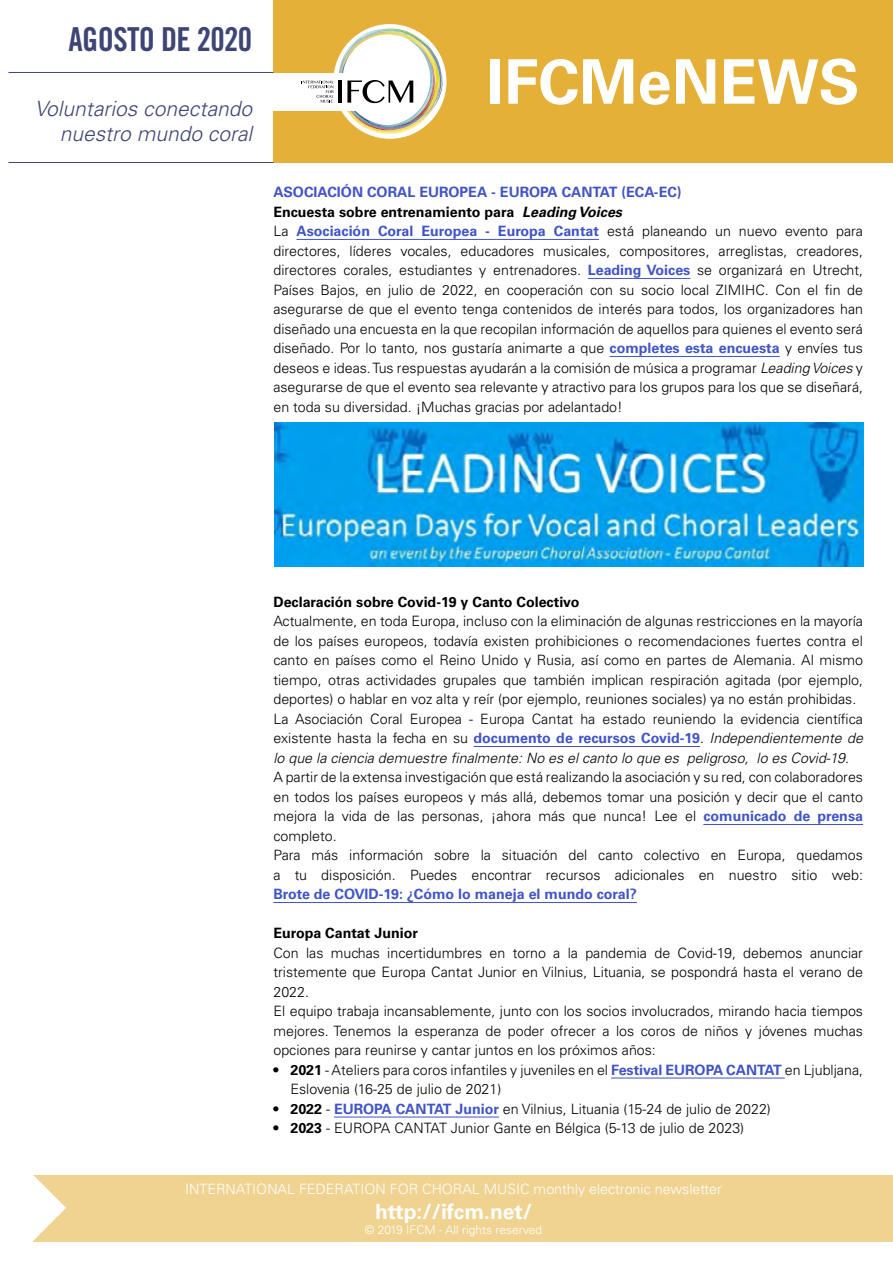
<style>
.page{position:relative;width:893px;height:1263px;background:#fff}
.page>*{position:absolute;margin:0;border:0;box-sizing:border-box;transform-origin:0 0}
.t1{font:700 61.5px "Univers LT Std";color:#fff}
.t2{font:33px "Trade Gothic LT Std Bd Cn 20";letter-spacing:-.02em;color:#3e4575}
.t3{font:italic 300 21px/25.2px "Univers LT Std";color:#3e4575;text-align:right}
.t4{font:700 21px "Univers LT Std";color:#fff}
.t5{font:300 14.25px/19.5px "Univers LT Std";color:#000}
.t6{font:300 14.25px "Univers LT Std";color:#fff}
.t7{font:700 14.25px "Univers LT Std";color:#000}
.t8{font:700 14.25px "Univers LT Std";color:#4054c6}
.t9{font:300 12px "Univers LT Std";color:#fff}
.s1{font-weight:700;color:#4054c6}
.s2{font-weight:700}
.s3{font-weight:700;font-style:italic}
.s4{font-style:italic}
</style>
<div class="page">
<div style="left:33px;top:1176px;width:860px;height:66px;background:#f0d391"></div>
<svg style="left:33px;top:1175px;width:33px;height:66px"></svg>
<hr style="left:296px;top:239px;width:303px;height:1px;background:#4054c6">
<hr style="left:588px;top:278px;width:102px;height:1px;background:#4054c6">
<hr style="left:610px;top:356px;width:170px;height:1px;background:#4054c6">
<hr style="left:474px;top:746px;width:226px;height:1px;background:#4054c6">
<hr style="left:703px;top:824px;width:160px;height:1px;background:#4054c6">
<hr style="left:273px;top:902px;width:364px;height:1px;background:#4054c6">
<hr style="left:611px;top:1078px;width:174px;height:1px;background:#4054c6">
<hr style="left:334px;top:1117px;width:165px;height:1px;background:#4054c6">
<div style="left:274px;top:0;width:619px;height:163px;background:#e4b038"></div>
<div style="left:333px;top:24px;width:113px;height:115px;background:#fff;border-radius:50%"></div>
<div style="left:270px;top:73px;width:117px;height:38px;background:#fff"></div>
<svg style="left:302px;top:29px;width:141px;height:105px"></svg>
<hr style="left:9px;top:72px;width:265px;height:1px;background:#3e4575">
<hr style="left:9px;top:162px;width:265px;height:1px;background:#3e4575">
<img style="left:275px;top:422px;width:588px;height:144px">
<h2 class="t2" style="left:69px;top:19px;width:185px">AGOSTO DE 2020</h2>
<h3 class="t3" style="left:35px;top:96px;width:219px">Voluntarios conectando nuestro mundo coral</h3>
<h1 class="t1" style="left:487px;top:46px;width:374px">IFCMeNEWS</h1>
<p class="t5" style="left:273px;top:183px;width:591px"><span class="s1">ASOCIACIÓN CORAL EUROPEA - EUROPA CANTAT (ECA-EC)<br></span><span class="s2">Encuesta sobre entrenamiento para</span> <span class="s3">Leading Voices<br></span>La <span class="s1">Asociación Coral Europea - Europa Cantat</span> está planeando un nuevo evento para directores, líderes vocales, educadores musicales, compositores, arreglistas, creadores, directores corales, estudiantes y entrenadores. <span class="s1">Leading Voices</span> se organizará en Utrecht, Países Bajos, en julio de 2022, en cooperación con su socio local ZIMIHC. Con el fin de asegurarse de que el evento tenga contenidos de interés para todos, los organizadores han diseñado una encuesta en la que recopilan información de aquellos para quienes el evento será diseñado. Por lo tanto, nos gustaría animarte a que <span class="s1">completes esta encuesta</span> y envíes tus deseos e ideas. Tus respuestas ayudarán a la comisión de música a programar <span class="s4">Leading Voices</span> y asegurarse de que el evento sea relevante y atractivo para los grupos para los que se diseñará, en toda su diversidad. ¡Muchas gracias por adelantado!</p>
<p class="t7" style="left:273px;top:593px;width:308px">Declaración sobre Covid-19 y Canto Colectivo</p>
<p class="t5" style="left:273px;top:612px;width:591px">Actualmente, en toda Europa, incluso con la eliminación de algunas restricciones en la mayoría de los países europeos, todavía existen prohibiciones o recomendaciones fuertes contra el canto en países como el Reino Unido y Rusia, así como en partes de Alemania. Al mismo tiempo, otras actividades grupales que también implican respiración agitada (por ejemplo, deportes) o hablar en voz alta y reír (por ejemplo, reuniones sociales) ya no están prohibidas.<br>La Asociación Coral Europea - Europa Cantat ha estado reuniendo la evidencia científica existente hasta la fecha en su <span class="s1">documento de recursos Covid-19</span>. <span class="s4">Independientemente de lo que la ciencia demuestre finalmente: No es el canto lo que es peligroso, lo es Covid-19</span>.<br>A partir de la extensa investigación que está realizando la asociación y su red, con colaboradores en todos los países europeos y más allá, debemos tomar una posición y decir que el canto mejora la vida de las personas, ¡ahora más que nunca! Lee el <span class="s1">comunicado de prensa </span>completo.<br>Para más información sobre la situación del canto colectivo en Europa, quedamos a tu disposición. Puedes encontrar recursos adicionales en nuestro sitio web:</p>
<p class="t8" style="left:273px;top:886px;width:365px">Brote de COVID-19: ¿Cómo lo maneja el mundo coral?</p>
<p class="t7" style="left:273px;top:925px;width:146px">Europa Cantat Junior</p>
<p class="t5" style="left:273px;top:943px;width:591px">Con las muchas incertidumbres en torno a la pandemia de Covid-19, debemos anunciar tristemente que Europa Cantat Junior en Vilnius, Lituania, se pospondrá hasta el verano de 2022.<br>El equipo trabaja incansablemente, junto con los socios involucrados, mirando hacia tiempos mejores. Tenemos la esperanza de poder ofrecer a los coros de niños y jóvenes muchas opciones para reunirse y cantar juntos en los próximos años:</p>
<p class="t5" style="left:290px;top:1060px;width:574px;text-indent:-17px"><span class="s2">• 2021</span> - Ateliers para coros infantiles y juveniles en el <span class="s1">Festival EUROPA CANTAT</span> en Ljubljana,<br>Eslovenia (16-25 de julio de 2021)</p>
<p class="t5" style="left:273px;top:1099px;width:499px"><span class="s2">• 2022</span> - <span class="s1">EUROPA CANTAT Junior</span> en Vilnius, Lituania (15-24 de julio de 2022)</p>
<p class="t5" style="left:273px;top:1118px;width:472px"><span class="s2">• 2023</span> - EUROPA CANTAT Junior Gante en Bélgica (5-13 de julio de 2023)</p>
<p class="t6" style="left:185px;top:1180px;width:538px">INTERNATIONAL FEDERATION FOR CHORAL MUSIC monthly electronic newsletter</p>
<h3 class="t4" style="left:375px;top:1200px;width:158px">http://ifcm.net/</h3>
<p class="t9" style="left:365px;top:1222px;width:179px">© 2019 IFCM - All rights reserved</p>
</div>
